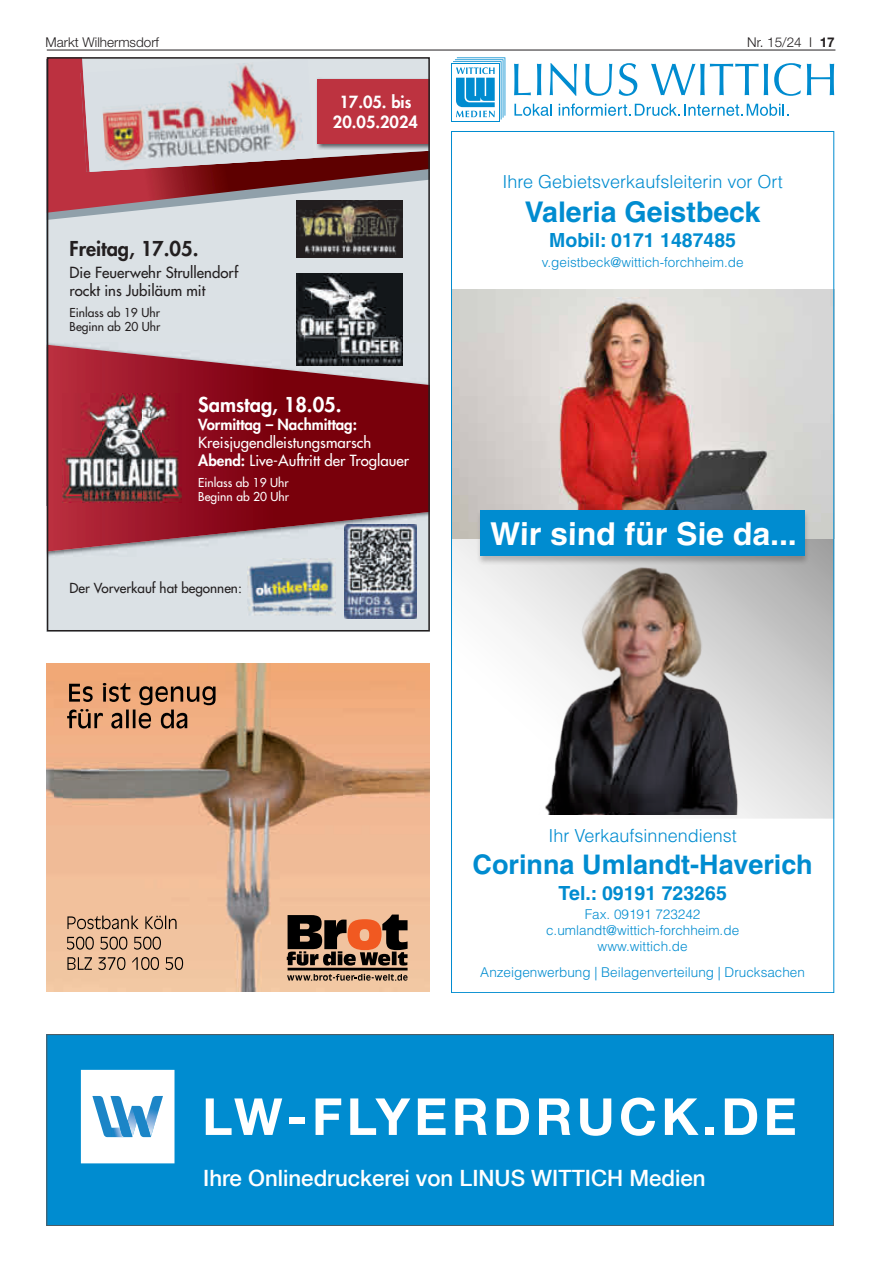
<style>
.page{position:relative;width:881px;height:1263px;background:#fff}
.page>*{position:absolute;margin:0;border:0;box-sizing:border-box;transform-origin:0 0}
.t1{font:700 31.65px "Helvetica LT";color:#fff}
.t2{font:700 28.5px "Helvetica LT";color:#008cd0}
.t3{font:700 27px "Helvetica LT";color:#008cd0}
.t4{font:500 22.5px "Helvetica Neue LT Com";color:#fff}
.t5{font:800 19.95px "Futura Std";color:#231f20}
.t6{font:800 19.95px "Futura Std";color:#fff}
.t7{font:700 19.5px "Helvetica LT";color:#008cd0}
.t8{font:300 18px "Helvetica LT";color:#008cd0}
.t9{font:800 16.35px/19.5px "Futura Std";color:#fff;text-align:center}
.t10{font:500 15px/18px "Futura Std";color:#fff}
.t11{font:500 15px/18px "Futura Std";color:#231f20}
.t12{font:800 15px "Futura Std";color:#fff}
.t13{font:300 13.5px/16.2px "Helvetica LT";color:#008cd0;text-align:center}
.t14{font:300 13.5px "Helvetica Neue LT";color:#231f20}
.t15{font:500 13.5px "Futura Std";color:#231f20}
.t16{font:500 12px/14.4px "Futura Std";color:#231f20}
.t17{font:500 12px/14.4px "Futura Std";color:#fff}
.s1{font-weight:700}
.s2{font-weight:800}
</style>
<div class="page">
<hr style="left:47px;top:50px;width:788px;height:1px;background:#231f20">
<div style="left:47px;top:59px;width:382px;height:572px;background:#dbe1e5"></div>
<img style="left:50px;top:552px;width:367px;height:5px">
<svg style="left:50px;top:345px;width:376px;height:207px;background:#962e3b"></svg>
<img style="left:296px;top:273px;width:107px;height:92px">
<svg style="left:50px;top:60px;width:376px;height:153px"></svg>
<svg style="left:82px;top:60px;width:344px;height:112px"></svg>
<img style="left:80px;top:73px;width:3px;height:99px">
<img style="left:83px;top:67px;width:96px;height:105px">
<img style="left:173px;top:62px;width:96px;height:104px">
<img style="left:262px;top:60px;width:51px;height:101px">
<img style="left:316px;top:78px;width:110px;height:72px">
<div style="left:317px;top:79px;width:112px;height:65px;background:#bd3340"></div>
<img style="left:296px;top:201px;width:107px;height:57px">
<img style="left:63px;top:394px;width:119px;height:108px">
<img style="left:247px;top:558px;width:88px;height:57px">
<img style="left:344px;top:524px;width:72px;height:95px">
<div style="left:47px;top:57px;width:382px;height:574px;border:2px solid #231f20"></div>
<svg style="left:453px;top:539px;width:378px;height:280px"></svg>
<img style="left:484px;top:565px;width:304px;height:249px">
<svg style="left:514px;top:64px;width:16px;height:31px"></svg>
<svg style="left:537px;top:64px;width:4px;height:31px"></svg>
<svg style="left:549px;top:63px;width:27px;height:33px"></svg>
<svg style="left:585px;top:64px;width:27px;height:32px"></svg>
<svg style="left:618px;top:63px;width:19px;height:33px"></svg>
<svg style="left:651px;top:64px;width:116px;height:31px"></svg>
<svg style="left:774px;top:63px;width:26px;height:33px"></svg>
<svg style="left:806px;top:64px;width:27px;height:31px"></svg>
<div style="left:451px;top:63px;width:48px;height:58px;background:#008cd0"></div>
<div style="left:452px;top:64px;width:46px;height:57px;background:#fff"></div>
<svg style="left:453px;top:57px;width:52px;height:62px"></svg>
<svg style="left:514px;top:104px;width:37px;height:12px"></svg>
<svg style="left:558px;top:104px;width:230px;height:12px"></svg>
<img style="left:453px;top:290px;width:378px;height:249px">
<div style="left:476px;top:510px;width:334px;height:55px;background:#231f20;opacity:.26"></div>
<div style="left:480px;top:510px;width:324px;height:46px;background:#008cd0"></div>
<div style="left:47px;top:1034px;width:786px;height:192px;background:#008cd0"></div>
<svg style="left:206px;top:1098px;width:76px;height:37px"></svg>
<div style="left:289px;top:1118px;width:16px;height:6px;background:#fff"></div>
<svg style="left:315px;top:1098px;width:26px;height:37px"></svg>
<svg style="left:350px;top:1098px;width:60px;height:37px"></svg>
<svg style="left:417px;top:1098px;width:28px;height:37px"></svg>
<svg style="left:455px;top:1098px;width:31px;height:37px"></svg>
<svg style="left:496px;top:1098px;width:33px;height:37px"></svg>
<svg style="left:539px;top:1098px;width:31px;height:37px"></svg>
<svg style="left:580px;top:1098px;width:31px;height:38px"></svg>
<svg style="left:621px;top:1097px;width:33px;height:39px"></svg>
<svg style="left:664px;top:1098px;width:34px;height:37px"></svg>
<div style="left:705px;top:1127px;width:8px;height:8px;background:#fff"></div>
<svg style="left:724px;top:1098px;width:32px;height:37px"></svg>
<svg style="left:767px;top:1098px;width:27px;height:37px"></svg>
<svg style="left:81px;top:1070px;width:93px;height:93px;background:#d7e9f5"></svg>
<div style="left:47px;top:1034px;width:786px;height:192px;border:1px solid #57585a"></div>
<img style="left:47px;top:664px;width:382px;height:327px">
<svg style="left:67px;top:683px;width:148px;height:287px;background:#d4a685"></svg>
<svg style="left:287px;top:914px;width:120px;height:67px;background:#815e49"></svg>
<p class="t14" style="left:45px;top:34px;width:115px">Markt Wilhermsdorf</p>
<p class="t14" style="left:746px;top:34px;width:89px">Nr. 15/24 I <span class="s1">17</span></p>
<h3 class="t5" style="left:70px;top:236px;width:130px">Freitag, 17.05.</h3>
<p class="t11" style="left:70px;top:263px;width:170px">Die Feuerwehr Strullendorf rockt ins Jubiläum mit</p>
<p class="t16" style="left:70px;top:305px;width:92px">Einlass ab 19 Uhr<br>Beginn ab 20 Uhr</p>
<p class="t9" style="left:333px;top:92px;width:86px">17.05. bis<br>20.05.2024</p>
<h3 class="t6" style="left:198px;top:392px;width:145px">Samstag, 18.05.</h3>
<p class="t12" style="left:198px;top:415px;width:160px">Vormittag – Nachmittag:</p>
<p class="t10" style="left:198px;top:433px;width:212px">Kreisjugendleistungsmarsch<br><span class="s2">Abend:</span> Live-Auftritt der Troglauer</p>
<p class="t17" style="left:198px;top:475px;width:92px">Einlass ab 19 Uhr<br>Beginn ab 20 Uhr</p>
<p class="t15" style="left:70px;top:580px;width:174px">Der Vorverkauf hat begonnen:</p>
<h3 class="t8" style="left:502px;top:170px;width:282px">Ihre Gebietsverkaufsleiterin vor Ort</h3>
<h2 class="t2" style="left:524px;top:195px;width:237px">Valeria Geistbeck</h2>
<h3 class="t7" style="left:549px;top:229px;width:188px">Mobil: 0171 1487485</h3>
<p class="t13" style="left:541px;top:254px;width:203px">v.geistbeck@wittich-forchheim.de</p>
<h1 class="t1" style="left:489px;top:515px;width:309px">Wir sind für Sie da...</h1>
<h3 class="t8" style="left:548px;top:824px;width:190px">Ihr Verkaufsinnendienst</h3>
<h3 class="t3" style="left:472px;top:848px;width:341px">Corinna Umlandt-Haverich</h3>
<h3 class="t7" style="left:558px;top:881px;width:170px">Tel.: 09191 723265</h3>
<p class="t13" style="left:546px;top:906px;width:194px">Fax. 09191 723242 c.umlandt@wittich-forchheim.de www.wittich.de</p>
<p class="t13" style="left:480px;top:963px;width:326px">Anzeigenwerbung | Beilagenverteilung | Drucksachen</p>
<h3 class="t4" style="left:203px;top:1164px;width:503px">Ihre Onlinedruckerei von LINUS WITTICH Medien</h3>
</div>
